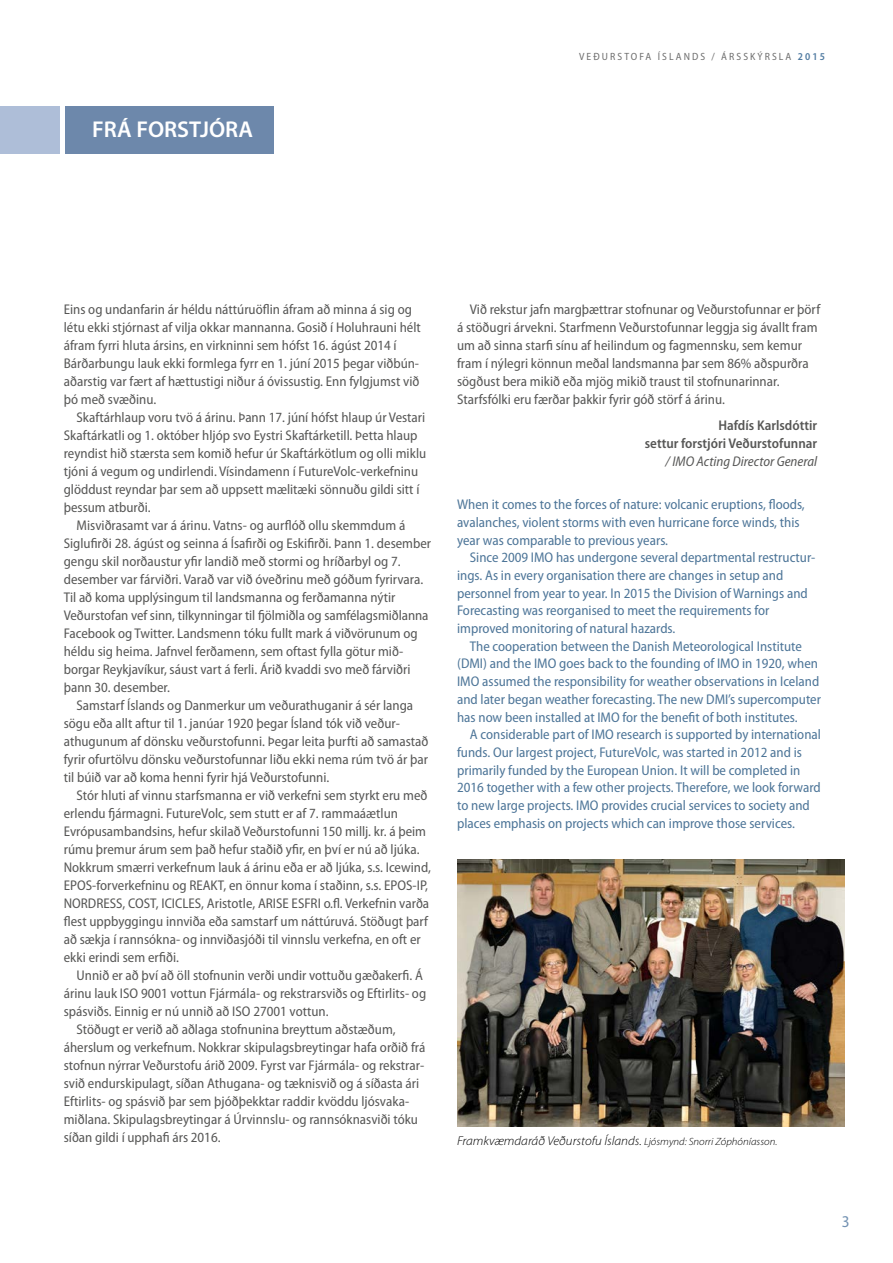
<style>
.page{position:relative;width:893px;height:1263px;background:#fff}
.page>*{position:absolute;margin:0;border:0;box-sizing:border-box;transform-origin:0 0}
.t1{font:600 22.95px "Myriad Pro";color:#fff}
.t2{font:semi-condensed 16.5px "Myriad Pro";color:#7392b3}
.t3{font:semi-condensed 14.1px/18px "Myriad Pro";color:#575756}
.t4{font:semi-condensed 14.1px/17.7px "Myriad Pro";color:#4d7598}
.t5{font:600 semi-condensed 14.1px/18px "Myriad Pro";color:#575756;text-align:right}
.t6{font:italic semi-condensed 14.1px "Myriad Pro";color:#575756}
.t7{font:italic 300 12.75px "Myriad Pro";color:#000;scale:1.05 1}
.t8{font:semi-condensed 10.5px "Myriad Pro";letter-spacing:.2em;color:#6f6f6f}
.s1{font-weight:600;color:#517ba1}
.s2{font-size:10.5px}
</style>
<div class="page">
<div style="left:0;top:106px;width:60px;height:48px;background:#aebed8"></div>
<div style="left:65px;top:106px;width:208px;height:48px;background:#6d88ab"></div>
<img style="left:457px;top:859px;width:387px;height:267px">
<h1 class="t1" style="left:92px;top:117px;width:162px">FRÁ FORSTJÓRA</h1>
<p class="t8" style="left:579px;top:50px;width:247px">VEÐURSTOFA ÍSLANDS / ÁRSSKÝRSLA <span class="s1">2015</span></p>
<p class="t3" style="left:64px;top:300px;width:359px">Eins og undanfarin ár héldu náttúruöflin áfram að minna á sig og létu ekki stjórnast af vilja okkar mannanna. Gosið í Holuhrauni hélt áfram fyrri hluta ársins, en virkninni sem hófst 16. ágúst 2014 í Bárðarbungu lauk ekki formlega fyrr en 1. júní 2015 þegar viðbún&shy;aðarstig var fært af hættustigi niður á óvissustig. Enn fylgjumst við þó með svæðinu.</p>
<p class="t3" style="left:64px;top:408px;width:364px;text-indent:13px">Skaftárhlaup voru tvö á árinu. Þann 17. júní hófst hlaup úr Vestari Skaftárkatli og 1. október hljóp svo Eystri Skaftárketill. Þetta hlaup reyndist hið stærsta sem komið hefur úr Skaftárkötlum og olli miklu tjóni á vegum og undirlendi. Vísindamenn í FutureVolc-verkefninu glöddust reyndar þar sem að uppsett mælitæki sönnuðu gildi sitt í þessum atburði.</p>
<p class="t3" style="left:64px;top:516px;width:369px;text-indent:13px">Misviðrasamt var á árinu. Vatns- og aurflóð ollu skemmdum á Siglufirði 28. ágúst og seinna á Ísafirði og Eskifirði. Þann 1. desember gengu skil norðaustur yfir landið með stormi og hríðarbyl og 7. desember var fárviðri. Varað var við óveðrinu með góðum fyrirvara.<br>Til að koma upplýsingum til landsmanna og ferðamanna nýtir Veðurstofan vef sinn, tilkynningar til fjölmiðla og samfélagsmiðlanna Facebook og Twitter. Landsmenn tóku fullt mark á viðvörunum og héldu sig heima. Jafnvel ferðamenn, sem oftast fylla götur mið&shy;borgar Reykjavíkur, sáust vart á ferli. Árið kvaddi svo með fárviðri þann 30. desember.</p>
<p class="t3" style="left:64px;top:696px;width:366px;text-indent:13px">Samstarf Íslands og Danmerkur um veðurathuganir á sér langa sögu eða allt aftur til 1. janúar 1920 þegar Ísland tók við veður&shy;athugunum af dönsku veðurstofunni. Þegar leita þurfti að samastað fyrir ofurtölvu dönsku veðurstofunnar liðu ekki nema rúm tvö ár þar til búið var að koma henni fyrir hjá Veðurstofunni.</p>
<p class="t3" style="left:64px;top:786px;width:369px;text-indent:13px">Stór hluti af vinnu starfsmanna er við verkefni sem styrkt eru með erlendu fjármagni. FutureVolc, sem stutt er af 7. rammaáætlun Evrópusambandsins, hefur skilað Veðurstofunni 150 millj. kr. á þeim rúmu þremur árum sem það hefur staðið yfir, en því er nú að ljúka.<br>Nokkrum smærri verkefnum lauk á árinu eða er að ljúka, s.s. Icewind, EPOS-forverkefninu og REAKT, en önnur koma í staðinn, s.s. EPOS-IP, NORDRESS, COST, ICICLES, Aristotle, ARISE ESFRI o.fl. Verkefnin varða flest uppbyggingu innviða eða samstarf um náttúruvá. Stöðugt þarf að sækja í rannsókna- og innviðasjóði til vinnslu verkefna, en oft er ekki erindi sem erfiði.</p>
<p class="t3" style="left:77px;top:966px;width:348px">Unnið er að því að öll stofnunin verði undir vottuðu gæðakerfi. Á</p>
<p class="t3" style="left:64px;top:984px;width:364px">árinu lauk ISO 9001 vottun Fjármála- og rekstrarsviðs og Eftirlits- og</p>
<p class="t3" style="left:64px;top:1002px;width:266px">spásviðs. Einnig er nú unnið að ISO 27001 vottun.</p>
<p class="t3" style="left:77px;top:1020px;width:321px">Stöðugt er verið að aðlaga stofnunina breyttum aðstæðum,</p>
<p class="t3" style="left:64px;top:1038px;width:363px">áherslum og verkefnum. Nokkrar skipulagsbreytingar hafa orðið frá</p>
<p class="t3" style="left:64px;top:1056px;width:362px">stofnun nýrrar Veðurstofu árið 2009. Fyrst var Fjármála- og rekstrar-</p>
<p class="t3" style="left:64px;top:1074px;width:357px">svið endurskipulagt, síðan Athugana- og tæknisvið og á síðasta ári</p>
<p class="t3" style="left:64px;top:1092px;width:347px">Eftirlits- og spásvið þar sem þjóðþekktar raddir kvöddu ljósvaka-</p>
<p class="t3" style="left:64px;top:1110px;width:356px">miðlana. Skipulagsbreytingar á Úrvinnslu- og rannsóknasviði tóku</p>
<p class="t3" style="left:64px;top:1128px;width:158px">síðan gildi í upphafi árs 2016.</p>
<p class="t3" style="left:457px;top:300px;width:365px;text-indent:13px">Við rekstur jafn margþættrar stofnunar og Veðurstofunnar er þörf á stöðugri árvekni. Starfmenn Veðurstofunnar leggja sig ávallt fram um að sinna starfi sínu af heilindum og fagmennsku, sem kemur fram í nýlegri könnun meðal landsmanna þar sem 86% aðspurðra sögðust bera mikið eða mjög mikið traust til stofnunarinnar.<br>Starfsfólki eru færðar þakkir fyrir góð störf á árinu.</p>
<p class="t5" style="left:645px;top:417px;width:174px">Hafdís Karlsdóttir<br>settur forstjóri Veðurstofunnar</p>
<p class="t6" style="left:665px;top:454px;width:153px">/ IMO Acting Director General</p>
<p class="t4" style="left:457px;top:496px;width:349px">When it comes to the forces of nature: volcanic eruptions, floods, avalanches, violent storms with even hurricane force winds, this year was comparable to previous years.</p>
<p class="t4" style="left:457px;top:549px;width:360px;text-indent:13px">Since 2009 IMO has undergone several departmental restructur&shy;ings. As in every organisation there are changes in setup and personnel from year to year. In 2015 the Division of Warnings and Forecasting was reorganised to meet the requirements for improved monitoring of natural hazards.</p>
<p class="t4" style="left:457px;top:637px;width:365px;text-indent:13px">The cooperation between the Danish Meteorological Institute (DMI) and the IMO goes back to the founding of IMO in 1920, when IMO assumed the responsibility for weather observations in Iceland and later began weather forecasting. The new DMI’s supercomputer has now been installed at IMO for the benefit of both institutes.</p>
<p class="t4" style="left:457px;top:726px;width:365px;text-indent:13px">A considerable part of IMO research is supported by international funds. Our largest project, FutureVolc, was started in 2012 and is primarily funded by the European Union. It will be completed in 2016 together with a few other projects. Therefore, we look forward to new large projects. IMO provides crucial services to society and places emphasis on projects which can improve those services.</p>
<p class="t7" style="left:457px;top:1134px;width:307px">Framkvæmdaráð Veðurstofu Íslands. <span class="s2">Ljósmynd: Snorri Zóphóníasson.</span></p>
<p class="t2" style="left:842px;top:1213px;width:9px">3</p>
</div>
